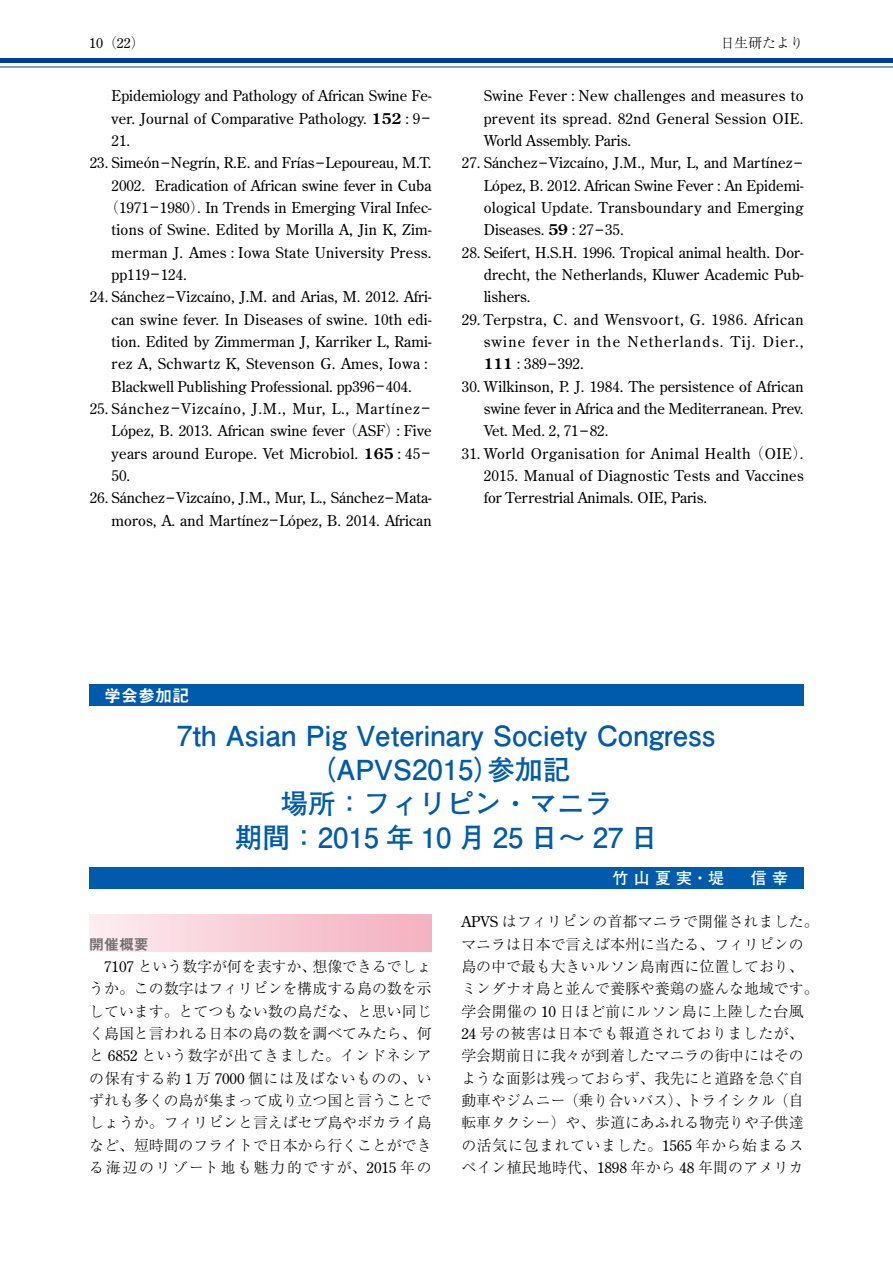
<style>
.page{position:relative;width:893px;height:1263px;background:#fff}
.page>*{position:absolute;margin:0;border:0;box-sizing:border-box;transform-origin:0 0}
.t1{font:700 27.6px/34px "Futo Go B101 Pro";color:#005bac;text-align:center}
.t2{font:16.95px "Midashi Go Pro MB31";color:#fff}
.t3{font:700 15.9px "Futo Go B101 Pro";letter-spacing:.335em;color:#fff}
.t4{font:14.85px/22.4px "Century Old Style Std";letter-spacing:.01em;color:#000}
.t5{font:300 14.85px/22.4px "Ryumin Pr 5";color:#000;text-align:justify}
.t6{font:14.85px "Midashi Go Pro MB31";color:#727172}
.t7{font:13.8px "Century Old Style Std";color:#000}
.t8{font:300 13.8px "Ryumin Pr 5";color:#000}
.s1{font-family:"Ryumin Pr 5";font-weight:300}
.s2{font-weight:700}
.s3{font-family:"Century Old Style Std";font-weight:400}
</style>
<div class="page">
<div style="left:89px;top:914px;width:343px;height:37px;background:linear-gradient(to right,#fdecf0,#f4afbe)"></div>
<div style="left:0;top:58px;width:893px;height:5px;background:#003f98"></div>
<hr style="left:0;top:67px;width:893px;height:1px;background:#003f98">
<div style="left:89px;top:685px;width:715px;height:21px;background:#005bac"></div>
<div style="left:89px;top:868px;width:715px;height:21px;background:#005bac"></div>
<p class="t7" style="left:89px;top:34px;width:57px">10<span class="s1">（</span>22<span class="s1">）</span></p>
<p class="t8" style="left:721px;top:32px;width:84px">日生研たより</p>
<p class="t4" style="left:112px;top:85px;width:321px">Epidemiology and Pathology of African Swine Fe&shy;ver. Journal of Comparative Pathology. <span class="s2">152</span> : 9 –<br>21.</p>
<p class="t4" style="left:90px;top:152px;width:343px">23. Simeón–Negrín, R.E. and Frías–Lepoureau, M.T.</p>
<p class="t4" style="left:112px;top:174px;width:321px">2002. Eradication of African swine fever in Cuba</p>
<p class="t4" style="left:104px;top:196px;width:329px"><span class="s1">（</span>1971–1980<span class="s1">）</span>. In Trends in Emerging Viral Infec-</p>
<p class="t4" style="left:112px;top:218px;width:321px">tions of Swine. Edited by Morilla A, Jin K, Zim-</p>
<p class="t4" style="left:112px;top:241px;width:321px">merman J. Ames : Iowa State University Press.</p>
<p class="t4" style="left:112px;top:263px;width:77px">pp119–124.</p>
<p class="t4" style="left:112px;top:285px;width:321px;text-indent:-22px">24. Sánchez –Vizcaíno, J.M. and Arias, M. 2012. Afri&shy;can swine fever. In Diseases of swine. 10th edi&shy;tion. Edited by Zimmerman J, Karriker L, Rami&shy;rez A, Schwartz K, Stevenson G. Ames, Iowa :<br>Blackwell Publishing Professional. pp396–404.</p>
<p class="t4" style="left:112px;top:397px;width:321px;text-indent:-22px">25. Sánchez –Vizcaíno, J.M., Mur, L., Martínez – López, B. 2013. African swine fever<span class="s1">（</span>ASF<span class="s1">）</span>: Five years around Europe. Vet Microbiol. <span class="s2">165</span> : 45 – 50.</p>
<p class="t4" style="left:90px;top:486px;width:343px;text-align:right">26. Sánchez–Vizcaíno, J.M., Mur, L., Sánchez–Mata&shy;moros, A. and Martínez –López, B. 2014. African</p>
<p class="t4" style="left:484px;top:85px;width:321px;text-align:justify">Swine Fever : New challenges and measures to prevent its spread. 82nd General Session OIE.<br>World Assembly. Paris.</p>
<p class="t4" style="left:484px;top:152px;width:321px;text-indent:-22px">27. Sánchez –Vizcaíno, J.M., Mur, L, and Martínez – López, B. 2012. African Swine Fever : An Epidemi&shy;ological Update. Transboundary and Emerging Diseases. <span class="s2">59</span> : 27 –35.</p>
<p class="t4" style="left:484px;top:241px;width:321px;text-align:justify;text-indent:-22px">28. Seifert, H.S.H. 1996. Tropical animal health. Dor&shy;drecht, the Netherlands, Kluwer Academic Pub&shy;lishers.</p>
<p class="t4" style="left:484px;top:308px;width:321px;text-align:justify;text-indent:-22px">29. Terpstra, C. and Wensvoort, G. 1986. African swine fever in the Netherlands. Tij. Dier., <span class="s2">111</span> : 389–392.</p>
<p class="t4" style="left:484px;top:375px;width:321px;text-align:justify;text-indent:-22px">30. Wilkinson, P. J. 1984. The persistence of African swine fever in Africa and the Mediterranean. Prev.<br>Vet. Med. 2, 71–82.</p>
<p class="t4" style="left:484px;top:442px;width:325px;text-indent:-22px">31. World Organisation for Animal Health<span class="s1">（</span>OIE<span class="s1">）</span>.<br>2015. Manual of Diagnostic Tests and Vaccines for Terrestrial Animals. OIE, Paris.</p>
<p class="t2" style="left:104px;top:682px;width:87px">学会参加記</p>
<h1 class="t1" style="left:177px;top:715px;width:540px">7th Asian Pig Veterinary Society Congress（APVS2015）参加記<br>場所：フィリピン・マニラ<br>期間：2015 年 10 月 25 日〜 27 日</h1>
<p class="t6" style="left:89px;top:932px;width:61px">開催概要</p>
<p class="t5" style="left:89px;top:954px;width:344px;text-indent:15px"><span class="s3">7107</span> という数字が何を表すか、想像できるでしょうか。この数字はフィリピンを構成する島の数を示しています。とてつもない数の島だな、と思い同じく島国と言われる日本の島の数を調べてみたら、何と <span class="s3">6852</span> という数字が出てきました。インドネシアの保有する約 <span class="s3">1</span> 万 <span class="s3">7000</span> 個には及ばないものの、いずれも多くの島が集まって成り立つ国と言うことでしょうか。フィリピンと言えばセブ島やボカライ島など、短時間のフライトで日本から行くことができる海辺のリゾート地も魅力的ですが、<span class="s3">2015</span> 年の</p>
<p class="t3" style="left:612px;top:866px;width:177px">竹山夏実・堤　信幸</p>
<p class="t5" style="left:461px;top:909px;width:359px;text-align:left"><span class="s3">APVS</span> はフィリピンの首都マニラで開催されました。マニラは日本で言えば本州に当たる、フィリピンの島の中で最も大きいルソン島南西に位置しており、ミンダナオ島と並んで養豚や養鶏の盛んな地域です。学会開催の <span class="s3">10</span> 日ほど前にルソン島に上陸した台風<br><span class="s3">24</span> 号の被害は日本でも報道されておりましたが、学会期前日に我々が到着したマニラの街中にはそのような面影は残っておらず、我先にと道路を急ぐ自動車やジムニー（乗り合いバス）、トライシクル（自転車タクシー）や、歩道にあふれる物売りや子供達の活気に包まれていました。<span class="s3">1565</span> 年から始まるスペイン植民地時代、<span class="s3">1898</span> 年から <span class="s3">48</span> 年間のアメリカ</p>
</div>
